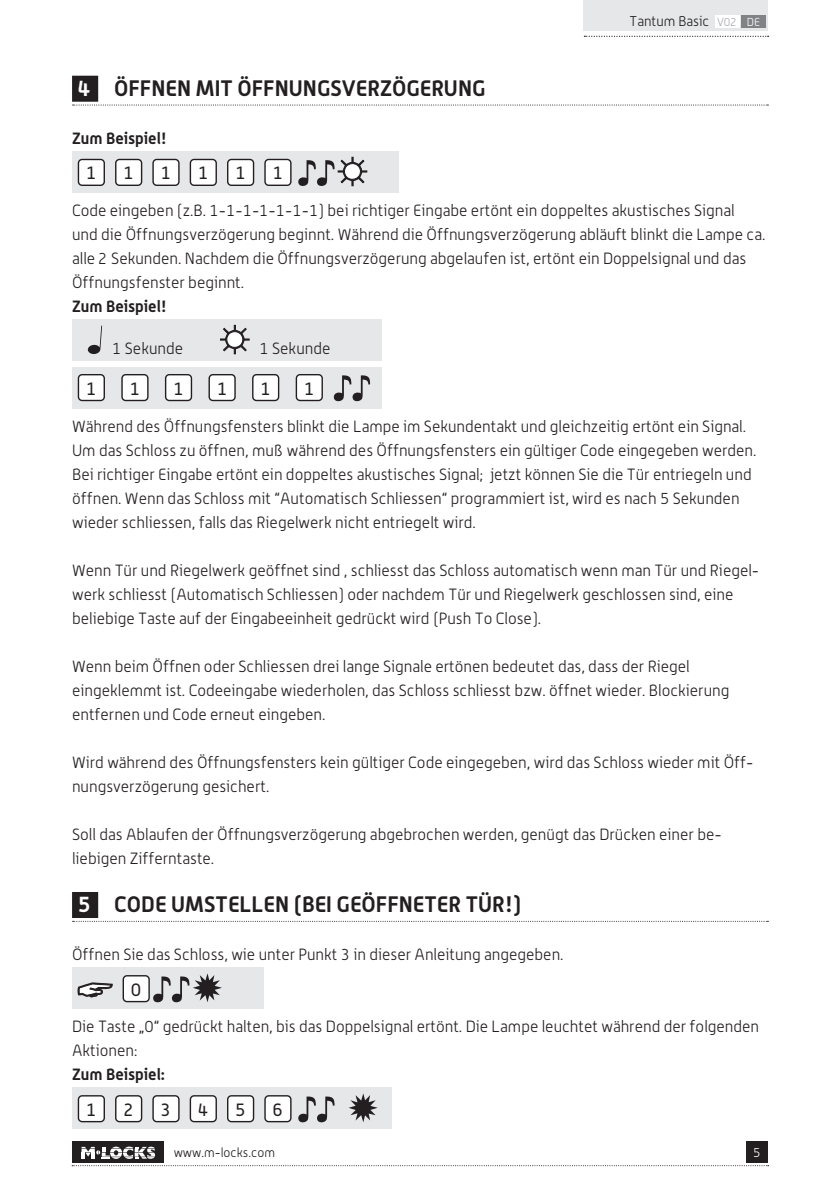
<style>
.page{position:relative;width:840px;height:1191px;background:#fff}
.page>*{position:absolute;margin:0;border:0;box-sizing:border-box;transform-origin:0 0}
.kop{font:700 22px "Alwyn OT";color:#231f20}
.body{font:18px "Alwyn OT";color:#231f20}
.body-2{font:300 16px/24px "Alwyn OT";color:#231f20}
.t1{font:700 16px "Alwyn OT";color:#231f20}
.t2{font:300 14px "Alwyn OT";color:#231f20}
.t3{font:300 12.8px "Alwyn OT";color:#231f20}
.t4{font:300 12.8px "Alwyn OT";color:#fff}
.s1{font-size:11.4px;color:#a8a9ad}
.s2{font-size:11.4px;color:#fff}
.s3{color:#fff}
</style>
<div class="page">
<div style="left:746px;top:1141px;width:21px;height:22px;background:#231f20"></div>
<svg style="left:72px;top:1165px;width:696px;height:1px"></svg>
<div style="left:583px;top:0;width:184px;height:31px;background:#e6e7e9"></div>
<div style="left:714px;top:15px;width:24px;height:13px;background:#fff"></div>
<div style="left:741px;top:15px;width:24px;height:13px;background:#808285"></div>
<svg style="left:584px;top:36px;width:184px;height:1px"></svg>
<div style="left:72px;top:1141px;width:91px;height:22px;background:#231f20"></div>
<svg style="left:81px;top:1146px;width:74px;height:12px"></svg>
<div style="left:72px;top:76px;width:26px;height:26px;background:#231f20"></div>
<svg style="left:72px;top:105px;width:696px;height:1px"></svg>
<div style="left:72px;top:892px;width:26px;height:26px;background:#231f20"></div>
<svg style="left:72px;top:921px;width:696px;height:1px"></svg>
<div style="left:72px;top:151px;width:327px;height:41px;background:#e6e7e9"></div>
<div style="left:78px;top:159px;width:26px;height:26px;background:#fff;border-radius:4px"></div>
<div style="left:78px;top:159px;width:27px;height:27px;border:1px solid #231f20;border-radius:4px"></div>
<div style="left:116px;top:159px;width:25px;height:26px;background:#fff;border-radius:4px"></div>
<div style="left:115px;top:159px;width:27px;height:27px;border:1px solid #231f20;border-radius:4px"></div>
<div style="left:153px;top:159px;width:26px;height:26px;background:#fff;border-radius:4px"></div>
<div style="left:152px;top:159px;width:27px;height:27px;border:1px solid #231f20;border-radius:4px"></div>
<div style="left:190px;top:159px;width:26px;height:26px;background:#fff;border-radius:4px"></div>
<div style="left:189px;top:159px;width:28px;height:27px;border:1px solid #231f20;border-radius:4px"></div>
<div style="left:227px;top:159px;width:26px;height:26px;background:#fff;border-radius:4px"></div>
<div style="left:227px;top:159px;width:27px;height:27px;border:1px solid #231f20;border-radius:4px"></div>
<div style="left:265px;top:159px;width:26px;height:26px;background:#fff;border-radius:4px"></div>
<div style="left:264px;top:159px;width:27px;height:27px;border:1px solid #231f20;border-radius:4px"></div>
<svg style="left:298px;top:157px;width:69px;height:30px"></svg>
<div style="left:72px;top:319px;width:309px;height:41px;background:#e6e7e9"></div>
<svg style="left:88px;top:326px;width:14px;height:28px"></svg>
<svg style="left:220px;top:325px;width:29px;height:29px"></svg>
<div style="left:72px;top:367px;width:309px;height:41px;background:#e6e7e9"></div>
<div style="left:78px;top:375px;width:26px;height:25px;background:#fff;border-radius:4px"></div>
<div style="left:78px;top:374px;width:27px;height:27px;border:1px solid #231f20;border-radius:4px"></div>
<div style="left:122px;top:375px;width:26px;height:25px;background:#fff;border-radius:4px"></div>
<div style="left:121px;top:374px;width:27px;height:27px;border:1px solid #231f20;border-radius:4px"></div>
<div style="left:165px;top:375px;width:26px;height:25px;background:#fff;border-radius:4px"></div>
<div style="left:165px;top:374px;width:27px;height:27px;border:1px solid #231f20;border-radius:4px"></div>
<div style="left:209px;top:375px;width:26px;height:25px;background:#fff;border-radius:4px"></div>
<div style="left:208px;top:374px;width:27px;height:27px;border:1px solid #231f20;border-radius:4px"></div>
<div style="left:253px;top:375px;width:25px;height:25px;background:#fff;border-radius:4px"></div>
<div style="left:252px;top:374px;width:27px;height:27px;border:1px solid #231f20;border-radius:4px"></div>
<div style="left:296px;top:375px;width:26px;height:25px;background:#fff;border-radius:4px"></div>
<div style="left:295px;top:374px;width:28px;height:27px;border:1px solid #231f20;border-radius:4px"></div>
<svg style="left:333px;top:375px;width:37px;height:27px"></svg>
<div style="left:72px;top:967px;width:191px;height:41px;background:#e6e7e9"></div>
<svg style="left:78px;top:982px;width:35px;height:15px"></svg>
<div style="left:123px;top:975px;width:26px;height:26px;background:#fff;border-radius:4px"></div>
<div style="left:122px;top:975px;width:28px;height:27px;border:1px solid #231f20;border-radius:4px"></div>
<svg style="left:153px;top:973px;width:69px;height:30px"></svg>
<div style="left:72px;top:1087px;width:319px;height:41px;background:#e6e7e9"></div>
<div style="left:78px;top:1095px;width:26px;height:26px;background:#fff;border-radius:4px"></div>
<div style="left:78px;top:1095px;width:27px;height:27px;border:1px solid #231f20;border-radius:4px"></div>
<div style="left:116px;top:1095px;width:25px;height:26px;background:#fff;border-radius:4px"></div>
<div style="left:115px;top:1095px;width:27px;height:27px;border:1px solid #231f20;border-radius:4px"></div>
<div style="left:153px;top:1095px;width:26px;height:26px;background:#fff;border-radius:4px"></div>
<div style="left:152px;top:1095px;width:27px;height:27px;border:1px solid #231f20;border-radius:4px"></div>
<div style="left:190px;top:1095px;width:26px;height:26px;background:#fff;border-radius:4px"></div>
<div style="left:189px;top:1095px;width:28px;height:27px;border:1px solid #231f20;border-radius:4px"></div>
<div style="left:227px;top:1095px;width:26px;height:26px;background:#fff;border-radius:4px"></div>
<div style="left:227px;top:1095px;width:27px;height:27px;border:1px solid #231f20;border-radius:4px"></div>
<div style="left:265px;top:1095px;width:26px;height:26px;background:#fff;border-radius:4px"></div>
<div style="left:264px;top:1095px;width:27px;height:27px;border:1px solid #231f20;border-radius:4px"></div>
<svg style="left:298px;top:1096px;width:36px;height:27px"></svg>
<svg style="left:348px;top:1093px;width:29px;height:29px"></svg>
<p class="t2" style="left:629px;top:13px;width:132px">Tantum Basic <span class="s1">V02</span> <span class="s2">DE</span></p>
<p class="kop" style="left:78px;top:74px;width:409px"><span class="s3">4</span> ÖFFNEN MIT ÖFFNUNGSVERZÖGERUNG</p>
<p class="t1" style="left:72px;top:128px;width:96px">Zum Beispiel!</p>
<p class="body" style="left:86px;top:162px;width:12px">1</p>
<p class="body" style="left:123px;top:162px;width:12px">1</p>
<p class="body" style="left:160px;top:162px;width:12px">1</p>
<p class="body" style="left:198px;top:162px;width:12px">1</p>
<p class="body" style="left:235px;top:162px;width:12px">1</p>
<p class="body" style="left:272px;top:162px;width:12px">1</p>
<p class="body-2" style="left:72px;top:198px;width:663px">Code eingeben (z.B. 1-1-1-1-1-1-1) bei richtiger Eingabe ertönt ein doppeltes akustisches Signal</p>
<p class="body-2" style="left:72px;top:222px;width:694px">und die Öffnungsverzögerung beginnt. Während die Öffnungsverzögerung abläuft blinkt die Lampe ca. alle 2 Sekunden. Nachdem die Öffnungsverzögerung abgelaufen ist, ertönt ein Doppelsignal und das<br>Öffnungsfenster beginnt.</p>
<p class="t1" style="left:72px;top:296px;width:96px">Zum Beispiel!</p>
<p class="body-2" style="left:112px;top:336px;width:72px">1 Sekunde</p>
<p class="body-2" style="left:259px;top:336px;width:72px">1 Sekunde</p>
<p class="body" style="left:86px;top:377px;width:12px">1</p>
<p class="body" style="left:129px;top:377px;width:12px">1</p>
<p class="body" style="left:173px;top:377px;width:12px">1</p>
<p class="body" style="left:216px;top:377px;width:12px">1</p>
<p class="body" style="left:260px;top:377px;width:12px">1</p>
<p class="body" style="left:304px;top:377px;width:12px">1</p>
<p class="body-2" style="left:72px;top:414px;width:685px">Während des Öffnungsfensters blinkt die Lampe im Sekundentakt und gleichzeitig ertönt ein Signal.<br>Um das Schloss zu öffnen, muß während des Öffnungsfensters ein gültiger Code eingegeben werden.<br>Bei richtiger Eingabe ertönt ein doppeltes akustisches Signal; jetzt können Sie die Tür entriegeln und öffnen. Wenn das Schloss mit “Automatisch Schliessen“ programmiert ist, wird es nach 5 Sekunden wieder schliessen, falls das Riegelwerk nicht entriegelt wird.</p>
<p class="body-2" style="left:72px;top:558px;width:688px">Wenn Tür und Riegelwerk geöffnet sind , schliesst das Schloss automatisch wenn man Tür und Riegel&shy;werk schliesst (Automatisch Schliessen) oder nachdem Tür und Riegelwerk geschlossen sind, eine beliebige Taste auf der Eingabeeinheit gedrückt wird (Push To Close).</p>
<p class="body-2" style="left:72px;top:654px;width:658px">Wenn beim Öffnen oder Schliessen drei lange Signale ertönen bedeutet das, dass der Riegel eingeklemmt ist. Codeeingabe wiederholen, das Schloss schliesst bzw. öffnet wieder. Blockierung entfernen und Code erneut eingeben.</p>
<p class="body-2" style="left:72px;top:750px;width:682px">Wird während des Öffnungsfensters kein gültiger Code eingegeben, wird das Schloss wieder mit Öff&shy;nungsverzögerung gesichert.</p>
<p class="body-2" style="left:72px;top:822px;width:650px">Soll das Ablaufen der Öffnungsverzögerung abgebrochen werden, genügt das Drücken einer be&shy;liebigen Zifferntaste.</p>
<p class="kop" style="left:78px;top:890px;width:444px"><span class="s3">5</span> CODE UMSTELLEN (BEI GEÖFFNETER TÜR!)</p>
<p class="body-2" style="left:72px;top:942px;width:492px">Öffnen Sie das Schloss, wie unter Punkt 3 in dieser Anleitung angegeben.</p>
<p class="body" style="left:131px;top:978px;width:12px">0</p>
<p class="body-2" style="left:72px;top:1014px;width:688px">Die Taste „0“ gedrückt halten, bis das Doppelsignal ertönt. Die Lampe leuchtet während der folgenden<br>Aktionen:</p>
<p class="t1" style="left:72px;top:1064px;width:94px">Zum Beispiel:</p>
<p class="body" style="left:86px;top:1098px;width:12px">1</p>
<p class="body" style="left:123px;top:1098px;width:12px">2</p>
<p class="body" style="left:160px;top:1098px;width:12px">3</p>
<p class="body" style="left:198px;top:1098px;width:12px">4</p>
<p class="body" style="left:235px;top:1098px;width:12px">5</p>
<p class="body" style="left:272px;top:1098px;width:12px">6</p>
<p class="t3" style="left:173px;top:1145px;width:103px">www.m-locks.com</p>
<p class="t4" style="left:752px;top:1145px;width:9px">5</p>
</div>
